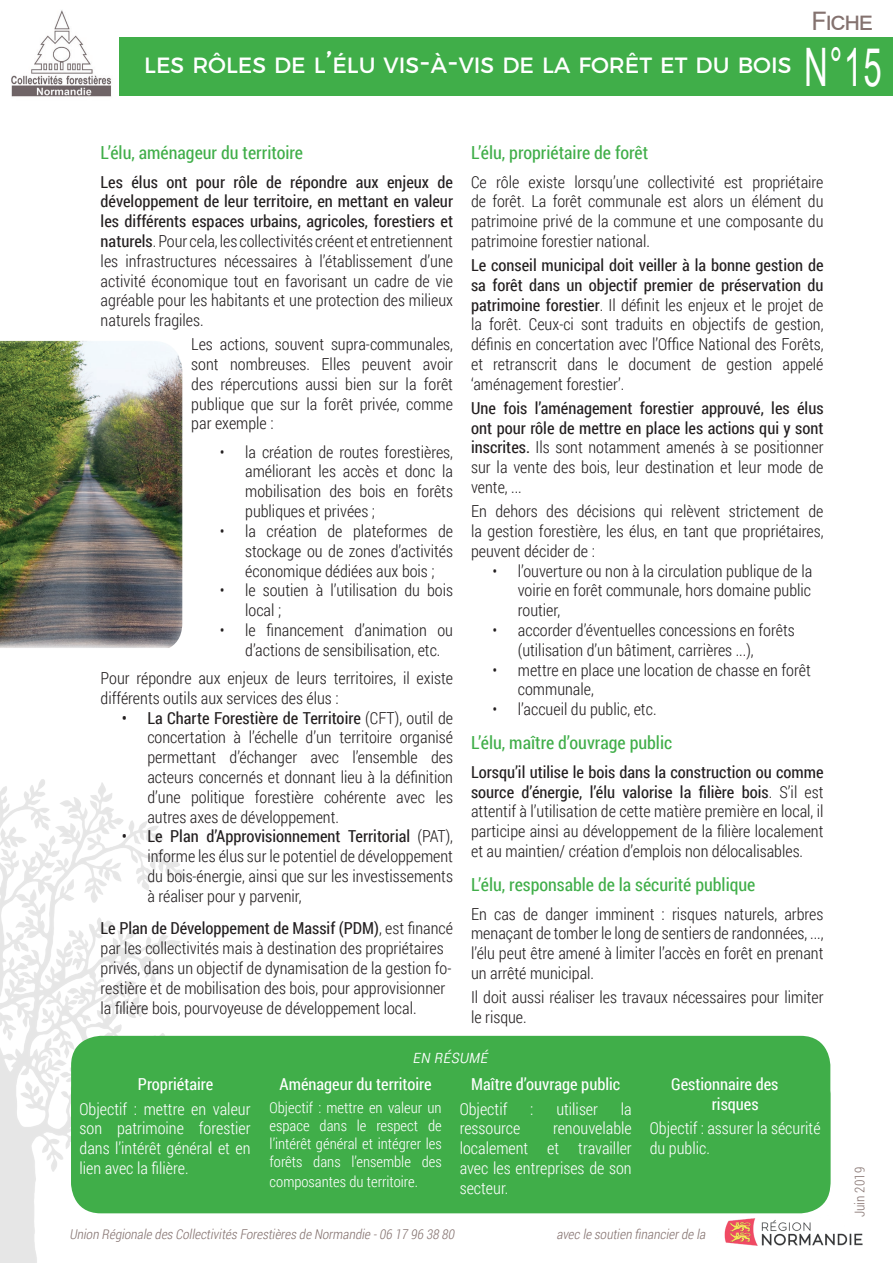
<style>
.page{position:relative;width:893px;height:1263px;background:#fff}
.page>*{position:absolute;margin:0;border:0;box-sizing:border-box;transform-origin:0 0}
.t1{font:53.1px "Arial";color:#fff;scale:.62 1}
.t2{font:25.5px "Arial";letter-spacing:-.05em;color:#84726f}
.t3{font:22.05px "Montserrat";color:#fff}
.t4{font:18px "Roboto Condensed";color:#40ae49}
.t5{font:italic 300 18px "Roboto Condensed";color:#fff}
.t6{font:300 16.5px/19.8px "Roboto Condensed";color:#231f20;text-align:justify}
.t7{font:300 16.5px/19.8px "Roboto Condensed";color:#fff;text-align:justify}
.t8{font:16.5px/19.8px "Roboto Condensed";color:#231f20;text-align:justify}
.t9{font:16.5px/19.8px "Roboto Condensed";color:#fff}
.t10{font:300 15px/18px "Roboto Condensed";color:#fff;text-align:justify}
.t11{font:italic 300 13.5px "Roboto Condensed";color:#84726f}
.t12{font:300 13.5px "Roboto Condensed";color:#84726f}
.s1{font-size:31.5px}
.s2{font-weight:400}
.s3{font-weight:300}
</style>
<div class="page">
<img style="left:0;top:779px;width:190px;height:484px">
<div style="left:71px;top:1036px;width:759px;height:174px;background:#40ae49;border-radius:30px"></div>
<div style="left:43px;top:37px;width:850px;height:59px;background:#40ae49"></div>
<img style="left:11px;top:10px;width:107px;height:87px">
<div style="left:71px;top:1065px;width:759px;height:148px;background:#40ae49;border-radius:30px"></div>
<img style="left:0;top:340px;width:183px;height:308px">
<img style="left:724px;top:1218px;width:138px;height:28px">
<h3 class="t3" style="left:144px;top:52px;width:649px">LES RÔLES DE L<span class="s1">’</span>ÉLU VIS<span class="s1">-</span>À<span class="s1">-</span>VIS DE LA FORÊT ET DU BOIS</h3>
<h2 class="t2" style="left:811px;top:3px;width:63px">Fiche</h2>
<h1 class="t1" style="left:804px;top:30px;width:127px">N°15</h1>
<p class="t4" style="left:101px;top:140px;width:204px">L’élu, aménageur du territoire</p>
<p class="t6" style="left:101px;top:171px;width:354px"><span class="s2">Les élus ont pour rôle de répondre aux enjeux de développement de leur territoire, en mettant en valeur les différents espaces urbains, agricoles, forestiers et naturels</span>. Pour cela, les collectivités créent et entretiennent les infrastructures nécessaires à l’établissement d’une activité économique tout en favorisant un cadre de vie agréable pour les habitants et une protection des milieux naturels fragiles.</p>
<p class="t6" style="left:191px;top:334px;width:263px">Les actions, souvent supra-communales, sont nombreuses. Elles peuvent avoir des répercutions aussi bien sur la forêt publique que sur la forêt privée, comme par exemple :</p>
<p class="t6" style="left:245px;top:441px;width:209px;text-indent:-26px">• la création de routes forestières, améliorant les accès et donc la mobilisation des bois en forêts publiques et privées ;</p>
<p class="t6" style="left:245px;top:521px;width:209px;text-indent:-26px">• la création de plateformes de stockage ou de zones d’activités économique dédiées aux bois ;</p>
<p class="t6" style="left:245px;top:580px;width:209px;text-indent:-26px">• le soutien à l’utilisation du bois local ;</p>
<p class="t6" style="left:245px;top:620px;width:209px;text-indent:-26px">• le financement d’animation ou d’actions de sensibilisation, etc.</p>
<p class="t6" style="left:101px;top:668px;width:354px">Pour répondre aux enjeux de leurs territoires, il existe différents outils aux services des élus :</p>
<p class="t6" style="left:147px;top:707px;width:307px;text-indent:-26px"><span class="s2">• La Charte Forestière de Territoire</span> (CFT), outil de concertation à l’échelle d’un territoire organisé permettant d’échanger avec l’ensemble des acteurs concernés et donnant lieu à la définition d’une politique forestière cohérente avec les autres axes de développement.</p>
<p class="t6" style="left:147px;top:826px;width:307px;text-indent:-26px"><span class="s2">• Le Plan d’Approvisionnement Territorial</span> (PAT), informe les élus sur le potentiel de développement du bois-énergie, ainsi que sur les investissements à réaliser pour y parvenir,</p>
<p class="t6" style="left:101px;top:918px;width:354px;text-align:left"><span class="s2">Le Plan de Développement de Massif (PDM)</span>, est financé par les collectivités mais à destination des propriétaires privés, dans un objectif de dynamisation de la gestion fo&shy;restière et de mobilisation des bois, pour approvisionner la filière bois, pourvoyeuse de développement local.</p>
<p class="t4" style="left:471px;top:140px;width:179px">L’élu, propriétaire de forêt</p>
<p class="t6" style="left:471px;top:171px;width:354px">Ce rôle existe lorsqu’une collectivité est propriétaire de forêt. La forêt communale est alors un élément du patrimoine privé de la commune et une composante du patrimoine forestier national.</p>
<p class="t6" style="left:471px;top:255px;width:354px"><span class="s2">Le conseil municipal doit veiller à la bonne gestion de sa forêt dans un objectif premier de préservation du patrimoine forestier</span>. Il définit les enjeux et le projet de la forêt. Ceux-ci sont traduits en objectifs de gestion, définis en concertation avec l’Office National des Forêts, et retranscrit dans le document de gestion appelé ‘aménagement forestier’.</p>
<p class="t8" style="left:471px;top:397px;width:354px">Une fois l’aménagement forestier approuvé, les élus ont pour rôle de mettre en place les actions qui y sont inscrites. <span class="s3">Ils sont notamment amenés à se positionner sur la vente des bois, leur destination et leur mode de vente, ...</span></p>
<p class="t6" style="left:471px;top:501px;width:354px">En dehors des décisions qui relèvent strictement de la gestion forestière, les élus, en tant que propriétaires, peuvent décider de :</p>
<p class="t6" style="left:518px;top:560px;width:296px;text-indent:-26px">• l’ouverture ou non à la circulation publique de la voirie en forêt communale, hors domaine public routier,</p>
<p class="t6" style="left:518px;top:620px;width:278px;text-indent:-26px">• accorder d’éventuelles concessions en forêts (utilisation d’un bâtiment, carrières ...),</p>
<p class="t6" style="left:518px;top:659px;width:295px;text-indent:-26px">• mettre en place une location de chasse en forêt communale,</p>
<p class="t6" style="left:492px;top:699px;width:166px">• l’accueil du public, etc.</p>
<p class="t4" style="left:471px;top:730px;width:203px">L’élu, maître d’ouvrage public</p>
<p class="t6" style="left:471px;top:761px;width:354px"><span class="s2">Lorsqu’il utilise le bois dans la construction ou comme source d’énergie, l’élu valorise la filière bois</span>. S’il est attentif à l’utilisation de cette matière première en local, il participe ainsi au développement de la filière localement et au maintien/ création d’emplois non délocalisables.</p>
<p class="t4" style="left:471px;top:872px;width:286px">L’élu, responsable de la sécurité publique</p>
<p class="t6" style="left:471px;top:903px;width:354px">En cas de danger imminent : risques naturels, arbres menaçant de tomber le long de sentiers de randonnées, ..., l’élu peut être amené à limiter l’accès en forêt en prenant un arrêté municipal.</p>
<p class="t6" style="left:471px;top:987px;width:354px">Il doit aussi réaliser les travaux nécessaires pour limiter le risque.</p>
<p class="t9" style="left:138px;top:1074px;width:77px">Propriétaire</p>
<p class="t7" style="left:80px;top:1098px;width:172px">Objectif : mettre en valeur son patrimoine forestier dans l’intérêt général et en lien avec la filière.</p>
<p class="t5" style="left:413px;top:1044px;width:81px">En résumé</p>
<p class="t9" style="left:280px;top:1074px;width:154px">Aménageur du territoire</p>
<p class="t10" style="left:270px;top:1098px;width:174px">Objectif : mettre en valeur un espace dans le respect de l’intérêt général et intégrer les forêts dans l’ensemble des</p>
<p class="t10" style="left:270px;top:1172px;width:150px">composantes du territoire.</p>
<p class="t9" style="left:471px;top:1074px;width:150px">Maître d’ouvrage public</p>
<p class="t7" style="left:460px;top:1098px;width:49px">Objectif</p>
<p class="t7" style="left:530px;top:1098px;width:5px">:</p>
<p class="t7" style="left:556px;top:1098px;width:43px">utiliser</p>
<p class="t7" style="left:621px;top:1098px;width:12px">la</p>
<p class="t7" style="left:460px;top:1118px;width:62px">ressource</p>
<p class="t7" style="left:460px;top:1118px;width:174px;text-indent:93px">renouvelable localement et travailler avec les entreprises de son secteur.</p>
<p class="t9" style="left:712px;top:1074px;width:68px;text-indent:-41px">Gestionnaire des risques</p>
<p class="t7" style="left:650px;top:1118px;width:172px">Objectif : assurer la sécurité du public.</p>
<p class="t11" style="left:69px;top:1225px;width:390px">Union Régionale desCollectivitésForestièresde Normandie -06 17 96 38 80</p>
<p class="t11" style="left:556px;top:1225px;width:154px">avec le soutien financierde la</p>
<p class="t12" style="left:850px;top:1217px;width:52px;rotate:-90deg">Juin 2019</p>
</div>
